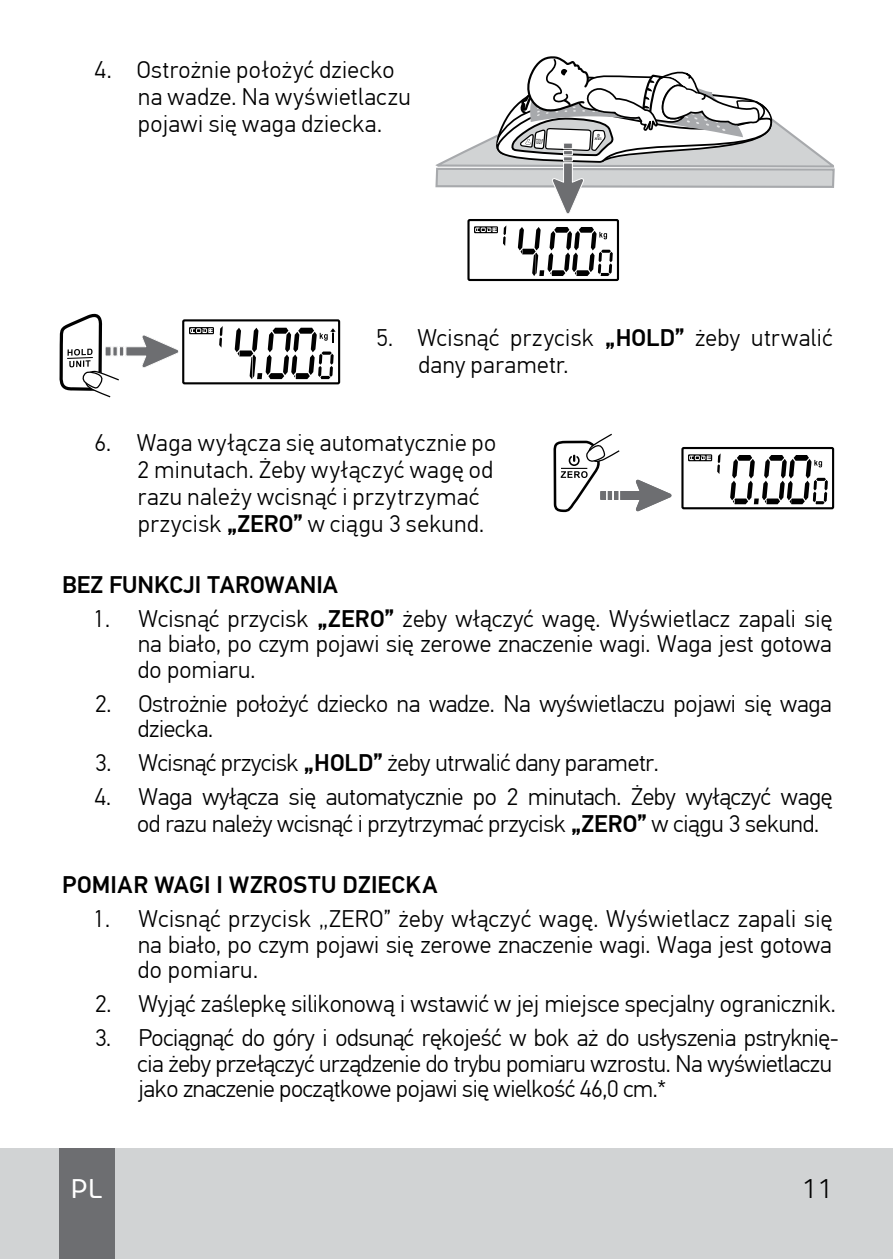
<style>
.page{position:relative;width:893px;height:1259px;background:#fff}
.page>*{position:absolute;margin:0;border:0;box-sizing:border-box;transform-origin:0 0}
.t1{font:27px "Core Rhino";color:#fff}
.t2{font:300 27px "Core Sans A35";color:#000}
.t3{font:300 24px/25.5px "PF Din Text Pro";letter-spacing:-.01em;color:#000}
.t4{font:300 24px/27px "PF Din Text Pro";letter-spacing:.02em;color:#000}
.t5{font:500 24px "PF Din Text Pro";letter-spacing:.005em;color:#000}
.s1{font-weight:500}
</style>
<div class="page">
<div style="left:0;top:1148px;width:893px;height:111px;background:#d1d3d4"></div>
<div style="left:60px;top:1148px;width:55px;height:111px;background:#6d6e71"></div>
<div style="left:467px;top:219px;width:152px;height:62px;border:2px solid #000"></div>
<svg style="left:518px;top:227px;width:95px;height:49px"></svg>
<svg style="left:474px;top:226px;width:32px;height:20px"></svg>
<svg style="left:435px;top:56px;width:400px;height:158px"></svg>
<div style="left:182px;top:319px;width:158px;height:65px;border:2px solid #000"></div>
<svg style="left:189px;top:326px;width:34px;height:22px"></svg>
<svg style="left:235px;top:328px;width:101px;height:51px"></svg>
<svg style="left:60px;top:314px;width:119px;height:83px"></svg>
<div style="left:681px;top:447px;width:153px;height:62px;border:2px solid #000"></div>
<svg style="left:730px;top:455px;width:98px;height:49px"></svg>
<svg style="left:688px;top:453px;width:33px;height:21px"></svg>
<svg style="left:553px;top:434px;width:119px;height:78px"></svg>
<p class="t4" style="left:138px;top:56px;width:274px;text-indent:-44px">4. Ostrożnie położyć dziecko na wadze. Na wyświetlaczu pojawi się waga dziecka.</p>
<p class="t4" style="left:418px;top:324px;width:416px;text-indent:-42px">5. Wcisnąć przycisk <span class="s1">„HOLD”</span> żeby utrwalić dany parametr.</p>
<p class="t4" style="left:138px;top:429px;width:360px;text-indent:-43px">6. Waga wyłącza się automatycznie po 2 minutach. Żeby wyłączyć wagę od razu należy wcisnąć i przytrzymać przycisk <span class="s1">„ZERO”</span> w ciągu 3 sekund.</p>
<p class="t5" style="left:62px;top:570px;width:277px">BEZ FUNKCJI TAROWANIA</p>
<p class="t3" style="left:138px;top:606px;width:696px;text-align:justify;text-indent:-45px">1. Wcisnąć przycisk <span class="s1">„ZERO”</span> żeby włączyć wagę. Wyświetlacz zapali się na biało, po czym pojawi się zerowe znaczenie wagi. Waga jest gotowa do pomiaru.</p>
<p class="t3" style="left:138px;top:691px;width:696px;text-indent:-43px">2. Ostrożnie położyć dziecko na wadze. Na wyświetlaczu pojawi się waga dziecka.</p>
<p class="t3" style="left:95px;top:751px;width:565px">3. Wcisnąć przycisk <span class="s1">„HOLD”</span> żeby utrwalić dany parametr.</p>
<p class="t3" style="left:137px;top:784px;width:697px;line-height:27px;text-indent:-43px">4. Waga wyłącza się automatycznie po 2 minutach. Żeby wyłączyć wagę od razu należy wcisnąć i przytrzymać przycisk <span class="s1">„ZERO”</span> w ciągu 3 sekund.</p>
<p class="t5" style="left:62px;top:871px;width:377px">POMIAR WAGI I WZROSTU DZIECKA</p>
<p class="t3" style="left:138px;top:907px;width:696px;text-align:justify;text-indent:-45px">1. Wcisnąć przycisk „ZERO” żeby włączyć wagę. Wyświetlacz zapali się na biało, po czym pojawi się zerowe znaczenie wagi. Waga jest gotowa do pomiaru.</p>
<p class="t3" style="left:95px;top:992px;width:742px">2. Wyjąć zaślepkę silikonową i wstawić w jej miejsce specjalny ogranicznik.</p>
<p class="t3" style="left:138px;top:1026px;width:703px;text-indent:-43px">3. Pociągnąć do góry i odsunąć rękojeść w bok aż do usłyszenia pstryknię&shy;cia żeby przełączyć urządzenie do trybu pomiaru wzrostu. Na wyświetlaczu jako znaczenie początkowe pojawi się wielkość 46,0 cm.*</p>
<p class="t1" style="left:71px;top:1171px;width:33px">PL</p>
<p class="t2" style="left:802px;top:1171px;width:33px">11</p>
</div>
